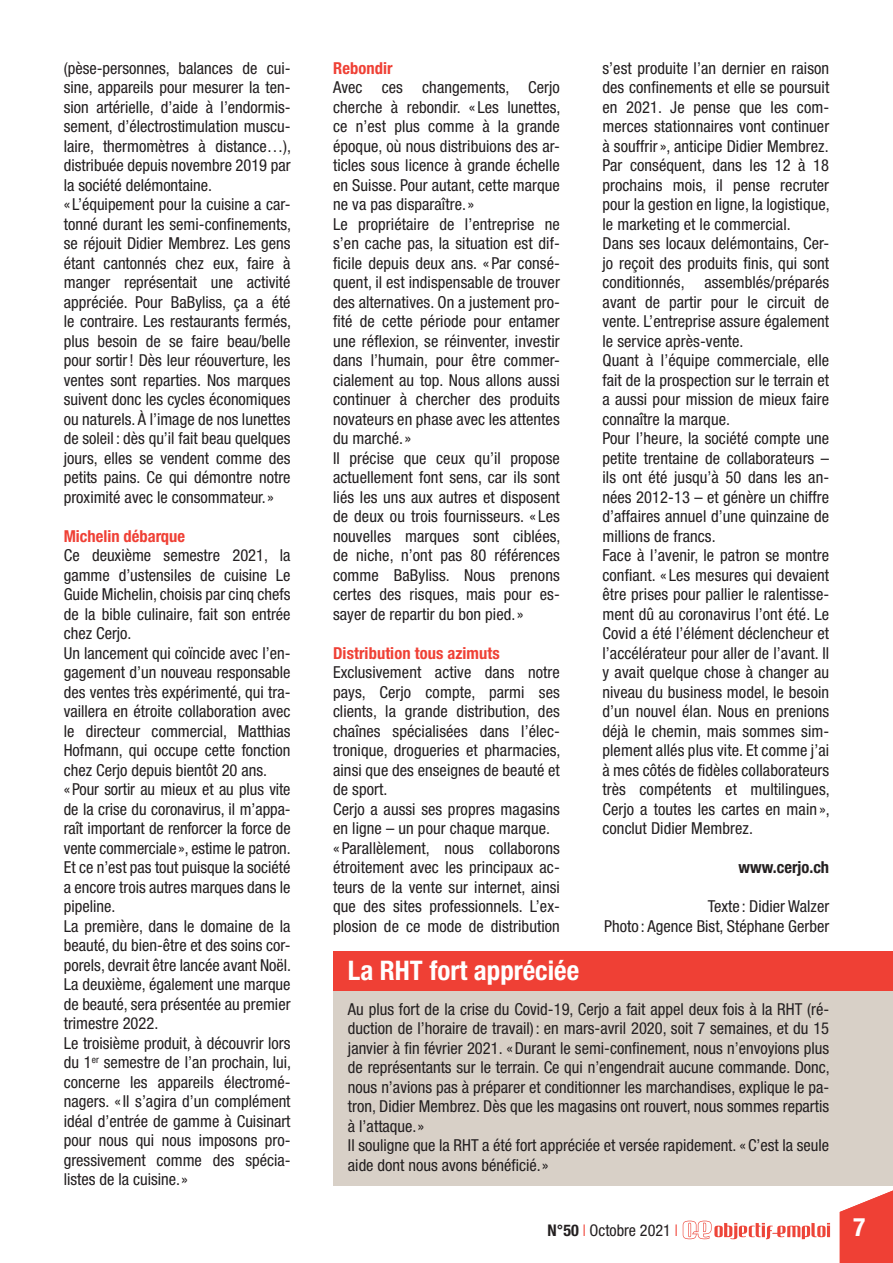
<style>
.page{position:relative;width:893px;height:1263px;background:#fff}
.page>*{position:absolute;margin:0;border:0;box-sizing:border-box;transform-origin:0 0}
.t1{font:700 condensed 27px "Helvetica Neue LT Std";color:#fff}
.t2{font:700 condensed 25.5px "Helvetica Neue LT Std";color:#fff}
.t3{font:condensed 16.5px/19.5px "Helvetica Neue LT Std";letter-spacing:.005em;color:#231f20}
.t4{font:700 condensed 16.5px "Helvetica Neue LT Std";letter-spacing:.005em;color:#ef4035}
.t5{font:700 condensed 16.5px "Helvetica Neue LT Std";color:#231f20}
.t6{font:condensed 16.2px "Helvetica Neue LT Std";color:#231f20}
.s1{font-weight:700}
.s2{font-weight:300;color:#ef4035}
</style>
<div class="page">
<svg style="left:683px;top:1221px;width:147px;height:18px"></svg>
<svg style="left:840px;top:1185px;width:53px;height:78px"></svg>
<div style="left:333px;top:990px;width:560px;height:195px;background:#d8d0c7"></div>
<div style="left:333px;top:951px;width:560px;height:39px;background:#ef4035"></div>
<p class="t3" style="left:64px;top:60px;width:229px">(pèse-personnes, balances de cui&shy;sine, appareils pour mesurer la ten&shy;sion artérielle, d’aide à l’endormis&shy;sement, d’électrostimulation muscu&shy;laire, thermomètres à distance…), distribuée depuis novembre 2019 par la société delémontaine.<br>« L’équipement pour la cuisine a car&shy;tonné durant les semi-confinements, se réjouit Didier Membrez. Les gens étant cantonnés chez eux, faire à manger représentait une activité appréciée. Pour BaByliss, ça a été le contraire. Les restaurants fermés, plus besoin de se faire beau/belle pour sortir ! Dès leur réouverture, les ventes sont reparties. Nos marques suivent donc les cycles économiques ou naturels. À l’image de nos lunettes de soleil : dès qu’il fait beau quelques jours, elles se vendent comme des petits pains. Ce qui démontre notre proximité avec le consommateur. »</p>
<p class="t4" style="left:64px;top:530px;width:123px">Michelin débarque</p>
<p class="t3" style="left:64px;top:547px;width:229px">Ce deuxième semestre 2021, la gamme d’ustensiles de cuisine Le Guide Michelin, choisis par cinq chefs de la bible culinaire, fait son entrée chez Cerjo.<br>Un lancement qui coïncide avec l’en&shy;gagement d’un nouveau responsable des ventes très expérimenté, qui tra&shy;vaillera en étroite collaboration avec le directeur commercial, Matthias Hofmann, qui occupe cette fonction chez Cerjo depuis bientôt 20 ans.<br>« Pour sortir au mieux et au plus vite de la crise du coronavirus, il m’appa&shy;raît important de renforcer la force de vente commerciale », estime le patron.<br>Et ce n’est pas tout puisque la société a encore trois autres marques dans le pipeline.<br>La première, dans le domaine de la beauté, du bien-être et des soins cor&shy;porels, devrait être lancée avant Noël.<br>La deuxième, également une marque de beauté, sera présentée au premier trimestre 2022.<br>Le troisième produit, à découvrir lors du 1<sup>er</sup> semestre de l’an prochain, lui, concerne les appareils électromé&shy;nagers. « Il s’agira d’un complément idéal d’entrée de gamme à Cuisinart pour nous qui nous imposons pro&shy;gressivement comme des spécia&shy;listes de la cuisine. »</p>
<p class="t4" style="left:333px;top:62px;width:61px">Rebondir</p>
<p class="t3" style="left:333px;top:79px;width:229px">Avec ces changements, Cerjo cherche à rebondir. « Les lunettes, ce n’est plus comme à la grande époque, où nous distribuions des ar&shy;ticles sous licence à grande échelle en Suisse. Pour autant, cette marque ne va pas disparaître. »<br>Le propriétaire de l’entreprise ne s’en cache pas, la situation est dif&shy;ficile depuis deux ans. « Par consé&shy;quent, il est indispensable de trouver des alternatives. On a justement pro&shy;fité de cette période pour entamer une réflexion, se réinventer, investir dans l’humain, pour être commer&shy;cialement au top. Nous allons aussi continuer à chercher des produits novateurs en phase avec les attentes du marché. »<br>Il précise que ceux qu’il propose actuellement font sens, car ils sont liés les uns aux autres et disposent de deux ou trois fournisseurs. « Les nouvelles marques sont ciblées, de niche, n’ont pas 80 références comme BaByliss. Nous prenons certes des risques, mais pour es&shy;sayer de repartir du bon pied. »</p>
<p class="t4" style="left:333px;top:647px;width:168px">Distribution tous azimuts</p>
<p class="t3" style="left:333px;top:665px;width:229px">Exclusivement active dans notre pays, Cerjo compte, parmi ses clients, la grande distribution, des chaînes spécialisées dans l’élec&shy;tronique, drogueries et pharmacies, ainsi que des enseignes de beauté et de sport.<br>Cerjo a aussi ses propres magasins en ligne – un pour chaque marque. « Parallèlement, nous collaborons étroitement avec les principaux ac&shy;teurs de la vente sur internet, ainsi que des sites professionnels. L’ex&shy;plosion de ce mode de distribution</p>
<p class="t3" style="left:602px;top:60px;width:229px">s’est produite l’an dernier en raison des confinements et elle se poursuit en 2021. Je pense que les com&shy;merces stationnaires vont continuer à souffrir », anticipe Didier Membrez.<br>Par conséquent, dans les 12 à 18 prochains mois, il pense recruter pour la gestion en ligne, la logistique, le marketing et le commercial.<br>Dans ses locaux delémontains, Cer&shy;jo reçoit des produits finis, qui sont conditionnés, assemblés/préparés avant de partir pour le circuit de vente. L’entreprise assure également le service après-vente.<br>Quant à l’équipe commerciale, elle fait de la prospection sur le terrain et a aussi pour mission de mieux faire connaître la marque.<br>Pour l’heure, la société compte une petite trentaine de collaborateurs – ils ont été jusqu’à 50 dans les an&shy;nées 2012-13 – et génère un chiffre d’affaires annuel d’une quinzaine de millions de francs.<br>Face à l’avenir, le patron se montre confiant. « Les mesures qui devaient être prises pour pallier le ralentisse&shy;ment dû au coronavirus l’ont été. Le Covid a été l’élément déclencheur et l’accélérateur pour aller de l’avant. Il y avait quelque chose à changer au niveau du business model, le besoin d’un nouvel élan. Nous en prenions déjà le chemin, mais sommes sim&shy;plement allés plus vite. Et comme j’ai à mes côtés de fidèles collaborateurs très compétents et multilingues, Cerjo a toutes les cartes en main », conclut Didier Membrez.</p>
<p class="t5" style="left:738px;top:862px;width:92px">www.cerjo.ch</p>
<p class="t3" style="left:604px;top:899px;width:226px;text-align:right">Texte : Didier Walzer<br>Photo : Agence Bist, Stéphane Gerber</p>
<h1 class="t1" style="left:348px;top:961px;width:233px">La RHT fort appréciée</h1>
<p class="t3" style="left:348px;top:1001px;width:483px">Au plus fort de la crise du Covid-19, Cerjo a fait appel deux fois à la RHT (ré&shy;duction de l’horaire de travail) : en mars-avril 2020, soit 7 semaines, et du 15 janvier à fin février 2021. « Durant le semi-confinement, nous n’envoyions plus de représentants sur le terrain. Ce qui n’engendrait aucune commande. Donc, nous n’avions pas à préparer et conditionner les marchandises, explique le pa&shy;tron, Didier Membrez. Dès que les magasins ont rouvert, nous sommes repartis à l’attaque. »<br>Il souligne que la RHT a été fort appréciée et versée rapidement. « C’est la seule aide dont nous avons bénéficié. »</p>
<p class="t6" style="left:548px;top:1224px;width:132px"><span class="s1">N°50</span> <span class="s2">I</span> Octobre 2021 <span class="s2">I</span></p>
<h2 class="t2" style="left:853px;top:1218px;width:14px">7</h2>
</div>
